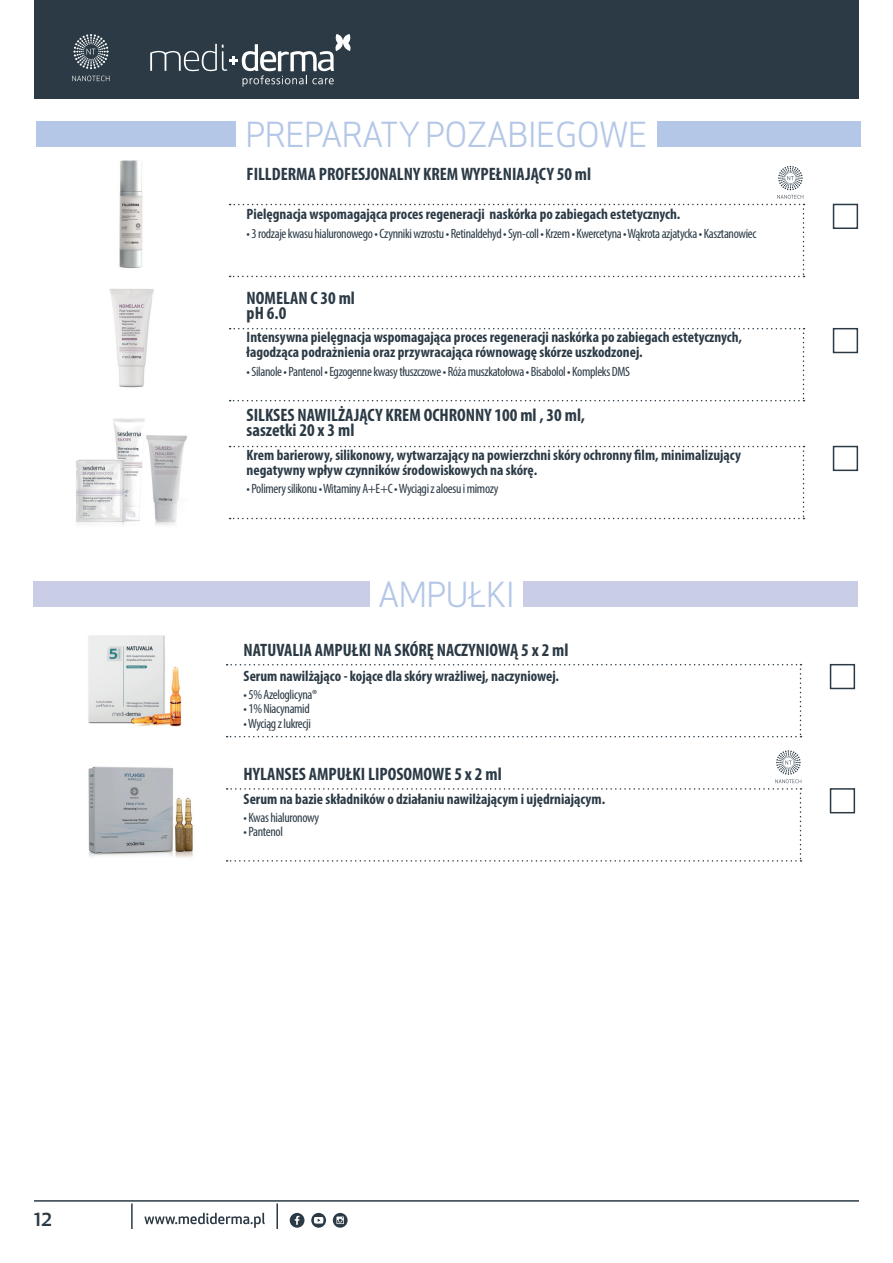
<style>
.page{position:relative;width:893px;height:1263px;background:#fff}
.page>*{position:absolute;margin:0;border:0;box-sizing:border-box;transform-origin:0 0}
.t1{font:33.75px "Apex New";color:#b4c7e7}
.t2{font:500 21px "Apex New";color:#2b3a45}
.t3{font:700 condensed 18px "Myriad Pro";color:#2b3a45}
.t4{font:700 condensed 15px/15px "Myriad Pro";color:#2b3a45}
.t5{font:condensed 13.5px "Myriad Pro";letter-spacing:-.025em;color:#2b3a45}
</style>
<div class="page">
<img style="left:88px;top:635px;width:94px;height:92px">
<img style="left:88px;top:766px;width:105px;height:92px">
<img style="left:119px;top:160px;width:24px;height:109px">
<img style="left:110px;top:289px;width:44px;height:99px">
<img style="left:110px;top:418px;width:77px;height:107px">
<img style="left:76px;top:460px;width:48px;height:65px">
<svg style="left:144px;top:1213px;width:121px;height:15px"></svg>
<hr style="left:34px;top:1200px;width:825px;height:2px;background:#2b3a45">
<hr style="left:276px;top:1203px;width:2px;height:26px;background:#2b3a45">
<hr style="left:131px;top:1203px;width:2px;height:26px;background:#2b3a45">
<svg style="left:290px;top:1213px;width:14px;height:15px"></svg>
<svg style="left:311px;top:1213px;width:15px;height:15px"></svg>
<svg style="left:333px;top:1213px;width:15px;height:15px"></svg>
<div style="left:34px;top:0;width:825px;height:99px;background:#2b3a45"></div>
<svg style="left:72px;top:34px;width:37px;height:47px"></svg>
<svg style="left:150px;top:34px;width:201px;height:53px"></svg>
<div style="left:36px;top:122px;width:333px;height:25px;background:#b4c7e7"></div>
<div style="left:528px;top:122px;width:333px;height:25px;background:#b4c7e7"></div>
<div style="left:236px;top:122px;width:421px;height:25px;background:#fff"></div>
<svg style="left:832px;top:203px;width:27px;height:26px"></svg>
<svg style="left:230px;top:166px;width:574px;height:111px"></svg>
<svg style="left:832px;top:327px;width:27px;height:27px"></svg>
<svg style="left:832px;top:445px;width:27px;height:27px"></svg>
<svg style="left:230px;top:328px;width:574px;height:73px"></svg>
<svg style="left:230px;top:446px;width:574px;height:73px"></svg>
<div style="left:33px;top:582px;width:345px;height:25px;background:#c9cde5"></div>
<div style="left:500px;top:582px;width:358px;height:25px;background:#c9cde5"></div>
<div style="left:370px;top:582px;width:153px;height:25px;background:#fff"></div>
<svg style="left:829px;top:663px;width:27px;height:27px"></svg>
<svg style="left:227px;top:664px;width:574px;height:73px"></svg>
<svg style="left:829px;top:788px;width:27px;height:26px"></svg>
<svg style="left:227px;top:750px;width:574px;height:112px"></svg>
<p class="t2" style="left:34px;top:1205px;width:20px">12</p>
<p class="t1" style="left:246px;top:113px;width:403px">PREPARATY POZABIEGOWE</p>
<p class="t3" style="left:247px;top:162px;width:346px">FILLDERMA PROFESJONALNY KREM WYPEŁNIAJĄCY 50 ml</p>
<p class="t4" style="left:247px;top:207px;width:435px">Pielęgnacja wspomagająca proces regeneracji naskórka po zabiegach estetycznych.</p>
<p class="t5" style="left:247px;top:225px;width:511px">• 3 rodzaje kwasu hialuronowego • Czynniki wzrostu • Retinaldehyd • Syn-coll • Krzem • Kwercetyna • Wąkrota azjatycka • Kasztanowiec</p>
<p class="t3" style="left:247px;top:286px;width:110px">NOMELAN C 30 ml</p>
<p class="t3" style="left:247px;top:301px;width:41px">pH 6.0</p>
<p class="t4" style="left:247px;top:329px;width:497px">Intensywna pielęgnacja wspomagająca proces regeneracji naskórka po zabiegach estetycznych, łagodząca podrażnienia oraz przywracająca równowagę skórze uszkodzonej.</p>
<p class="t5" style="left:247px;top:363px;width:385px">• Silanole • Pantenol • Egzogenne kwasy tłuszczowe • Róża muszkatołowa • Bisabolol • Kompleks DMS</p>
<p class="t3" style="left:247px;top:404px;width:340px">SILKSES NAWILŻAJĄCY KREM OCHRONNY 100 ml , 30 ml,</p>
<p class="t3" style="left:247px;top:419px;width:109px">saszetki 20 x 3 ml</p>
<p class="t4" style="left:247px;top:447px;width:496px">Krem barierowy, silikonowy, wytwarzający na powierzchni skóry ochronny film, minimalizujący negatywny wpływ czynników środowiskowych na skórę.</p>
<p class="t5" style="left:247px;top:481px;width:253px">• Polimery silikonu • Witaminy A+E+C • Wyciągi z aloesu i mimozy</p>
<p class="t1" style="left:378px;top:573px;width:138px">AMPUŁKI</p>
<p class="t3" style="left:244px;top:639px;width:326px">NATUVALIA AMPUŁKI NA SKÓRĘ NACZYNIOWĄ 5 x 2 ml</p>
<p class="t4" style="left:244px;top:668px;width:317px">Serum nawilżąjąco - kojące dla skóry wrażliwej, naczyniowej.</p>
<p class="t5" style="left:244px;top:686px;width:75px">• 5% Azeloglicyna®</p>
<p class="t5" style="left:244px;top:701px;width:68px">• 1% Niacynamid</p>
<p class="t5" style="left:244px;top:715px;width:69px">• Wyciąg z lukrecji</p>
<p class="t3" style="left:244px;top:763px;width:260px">HYLANSES AMPUŁKI LIPOSOMOWE 5 x 2 ml</p>
<p class="t4" style="left:244px;top:791px;width:363px">Serum na bazie składników o działaniu nawilżającym i ujędrniającym.</p>
<p class="t5" style="left:244px;top:810px;width:77px">• Kwas hialuronowy</p>
<p class="t5" style="left:244px;top:824px;width:41px">• Pantenol</p>
</div>
